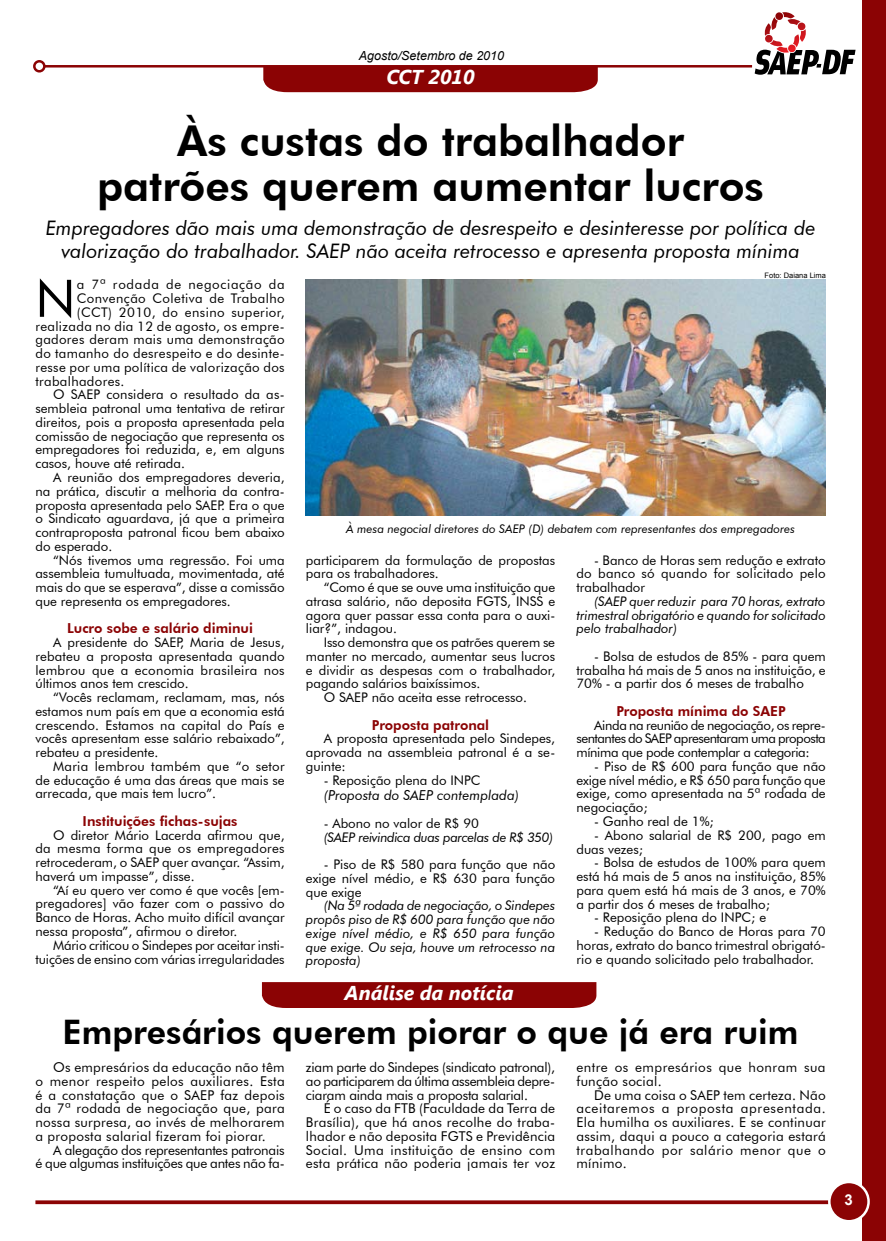
<style>
.page{position:relative;width:886px;height:1241px;background:#fff}
.page>*{position:absolute;margin:0;border:0;box-sizing:border-box;transform-origin:0 0}
.t1{font:51.75px "Futura BT";color:#000}
.t2{font:800 42.5px/45px "Futura BT";color:#000;text-align:center}
.t3{font:800 33.75px "Futura BT";color:#000}
.t4{font:italic 20px/22.5px "Futura BT";color:#000;text-align:center}
.t5{font:italic 700 20px "Segoe UI";color:#fff}
.t6{font:700 15px "Arial";color:#fff}
.t7{font:800 13.75px "Futura BT";color:#8b0304}
.t8{font:italic 13.75px "Futura BT";color:#000}
.t9{font:13.5px/13.8px "Futura BT";letter-spacing:.02em;color:#000;text-align:justify}
.t10{font:13.5px/13.8px "Futura BT";letter-spacing:-.015em;color:#000;text-align:right}
.t11{font:13.25px/13.8px "Futura BT";color:#000;text-align:justify}
.t12{font:italic 13.25px/13.8px "Futura BT";color:#000;text-align:justify}
.t13{font:13.25px "Futura BT";letter-spacing:.025em;color:#000}
.t14{font:italic 13.25px "Futura BT";letter-spacing:-.025em;color:#000}
.t15{font:13.25px "Futura BT";letter-spacing:.03em;color:#000}
.t16{font:13.25px "Futura BT";letter-spacing:.035em;color:#000}
.t17{font:13.25px "Futura BT";letter-spacing:.05em;color:#000}
.t18{font:italic 12.5px "Arial";color:#000}
.t19{font:italic 11.88px "Futura BT";color:#000}
.t20{font:7.5px "Arial";color:#000}
</style>
<div class="page">
<div style="left:862px;top:0;width:24px;height:1240px;background:#8b0304"></div>
<hr style="left:44px;top:65px;width:708px;height:2px;background:#8b0304">
<div style="left:33px;top:60px;width:13px;height:12px;border:2px solid #8b0304;border-radius:50%"></div>
<hr style="left:35px;top:1200px;width:811px;height:3px;background:#8b0304">
<svg style="left:755px;top:12px;width:100px;height:63px"></svg>
<div style="left:829px;top:1181px;width:39px;height:39px;background:#8b0304;border-radius:50%"></div>
<div style="left:828px;top:1180px;width:42px;height:42px;border:2px solid #fff;border-radius:50%"></div>
<div style="left:263px;top:67px;width:335px;height:25px;background:#8b0304"></div>
<div style="left:262px;top:982px;width:334px;height:25px;background:#8b0304"></div>
<img style="left:306px;top:279px;width:520px;height:237px">
<p class="t18" style="left:359px;top:48px;width:147px">Agosto/Setembro de 2010</p>
<h3 class="t5" style="left:386px;top:62px;width:90px">CCT 2010</h3>
<h2 class="t2" style="left:97px;top:117px;width:668px">Às custas do trabalhador patrões querem aumentar lucros</h2>
<h3 class="t4" style="left:46px;top:217px;width:771px">Empregadores dão mais uma demonstração de desrespeito e desinteresse por política de valorização do trabalhador. SAEP não aceita retrocesso e apresenta proposta mínima</h3>
<h1 class="t1" style="left:35px;top:267px;width:42px">N</h1>
<p class="t17" style="left:77px;top:276px;width:209px">a 7ª rodada de negociação da</p>
<p class="t15" style="left:77px;top:290px;width:209px">Convenção Coletiva de Trabalho</p>
<p class="t16" style="left:77px;top:304px;width:209px">(CCT) 2010, do ensino superior,</p>
<p class="t13" style="left:35px;top:318px;width:251px">realizada no dia 12 de agosto, os empre-</p>
<p class="t13" style="left:35px;top:331px;width:251px">gadores deram mais uma demonstração</p>
<p class="t13" style="left:35px;top:345px;width:251px">do tamanho do desrespeito e do desinte-</p>
<p class="t13" style="left:35px;top:359px;width:251px">resse por uma política de valorização dos</p>
<p class="t13" style="left:35px;top:373px;width:91px">trabalhadores.</p>
<p class="t11" style="left:53px;top:387px;width:233px">O SAEP considera o resultado da as-</p>
<p class="t11" style="left:35px;top:401px;width:251px">sembleia patronal uma tentativa de retirar</p>
<p class="t11" style="left:35px;top:415px;width:251px">direitos, pois a proposta apresentada pela</p>
<p class="t11" style="left:35px;top:429px;width:251px">comissão de negociação que representa os</p>
<p class="t11" style="left:35px;top:442px;width:251px">empregadores foi reduzida, e, em alguns</p>
<p class="t11" style="left:35px;top:456px;width:151px">casos, houve até retirada.</p>
<p class="t11" style="left:53px;top:470px;width:233px">A reunião dos empregadores deveria,</p>
<p class="t11" style="left:35px;top:484px;width:251px">na prática, discutir a melhoria da contra-</p>
<p class="t11" style="left:35px;top:497px;width:251px">proposta apresentada pelo SAEP. Era o que</p>
<p class="t11" style="left:35px;top:511px;width:251px">o Sindicato aguardava, já que a primeira</p>
<p class="t11" style="left:35px;top:525px;width:251px">contraproposta patronal ficou bem abaixo</p>
<p class="t11" style="left:35px;top:539px;width:78px">do esperado.</p>
<p class="t11" style="left:53px;top:552px;width:233px">“Nós tivemos uma regressão. Foi uma</p>
<p class="t11" style="left:35px;top:566px;width:251px">assembleia tumultuada, movimentada, até</p>
<p class="t11" style="left:35px;top:580px;width:251px">mais do que se esperava”, disse a comissão</p>
<p class="t11" style="left:35px;top:594px;width:197px">que representa os empregadores.</p>
<p class="t7" style="left:67px;top:620px;width:187px">Lucro sobe e salário diminui</p>
<p class="t11" style="left:35px;top:635px;width:251px;text-indent:18px">A presidente do SAEP, Maria de Jesus, rebateu a proposta apresentada quando lembrou que a economia brasileira nos últimos anos tem crescido.</p>
<p class="t11" style="left:35px;top:690px;width:251px;text-indent:18px">“Vocês reclamam, reclamam, mas, nós estamos num país em que a economia está crescendo. Estamos na capital do País e vocês apresentam esse salário rebaixado”, rebateu a presidente.</p>
<p class="t11" style="left:35px;top:759px;width:251px;text-indent:18px">Maria lembrou também que “o setor de educação é uma das áreas que mais se arrecada, que mais tem lucro”.</p>
<p class="t7" style="left:83px;top:812px;width:156px">Instituições fichas-sujas</p>
<p class="t11" style="left:35px;top:827px;width:251px;text-indent:18px">O diretor Mário Lacerda afirmou que, da mesma forma que os empregadores retrocederam, o SAEP quer avançar. “Assim, haverá um impasse”, disse.</p>
<p class="t11" style="left:35px;top:882px;width:251px;text-indent:18px">“Aí eu quero ver como é que vocês [em&shy;pregadores] vão fazer com o passivo do Banco de Horas. Acho muito difícil avançar nessa proposta”, afirmou o diretor.</p>
<p class="t11" style="left:35px;top:937px;width:251px;text-align:right">Mário criticou o Sindepes por aceitar insti&shy;tuições de ensino com várias irregularidades</p>
<p class="t20" style="left:764px;top:271px;width:63px">Foto: Daiana Lima</p>
<p class="t19" style="left:346px;top:521px;width:450px">À mesa negocial diretores do SAEP (D) debatem com representantes dos empregadores</p>
<p class="t11" style="left:306px;top:552px;width:251px">participarem da formulação de propostas para os trabalhadores.</p>
<p class="t11" style="left:306px;top:580px;width:251px;text-indent:18px">“Como é que se ouve uma instituição que atrasa salário, não deposita FGTS, INSS e agora quer passar essa conta para o auxi&shy;liar?”, indagou.</p>
<p class="t11" style="left:324px;top:635px;width:233px">Isso demonstra que os patrões querem se</p>
<p class="t11" style="left:306px;top:649px;width:251px">manter no mercado, aumentar seus lucros</p>
<p class="t11" style="left:306px;top:662px;width:251px">e dividir as despesas com o trabalhador,</p>
<p class="t11" style="left:306px;top:676px;width:176px">pagando salários baixíssimos.</p>
<p class="t11" style="left:324px;top:690px;width:205px">O SAEP não aceita esse retrocesso.</p>
<p class="t7" style="left:372px;top:716px;width:119px">Proposta patronal</p>
<p class="t11" style="left:306px;top:731px;width:251px;text-indent:18px">A proposta apresentada pelo Sindepes, aprovada na assembleia patronal é a se&shy;guinte:</p>
<p class="t11" style="left:324px;top:772px;width:158px">- Reposição plena do INPC</p>
<p class="t8" style="left:324px;top:787px;width:197px">(Proposta do SAEP contemplada)</p>
<p class="t11" style="left:324px;top:816px;width:157px">- Abono no valor de R$ 90</p>
<p class="t14" style="left:324px;top:828px;width:231px">(SAEP reivindica duas parcelas de R$ 350)</p>
<p class="t11" style="left:306px;top:857px;width:251px;text-indent:18px">- Piso de R$ 580 para função que não exige nível médio, e R$ 630 para função que exige</p>
<p class="t12" style="left:306px;top:898px;width:251px;text-indent:18px">(Na 5ª rodada de negociação, o Sindepes propôs piso de R$ 600 para função que não exige nível médio, e R$ 650 para função que exige. Ou seja, houve um retrocesso na proposta)</p>
<p class="t11" style="left:576px;top:552px;width:251px;text-indent:18px">- Banco de Horas sem redução e extrato do banco só quando for solicitado pelo trabalhador</p>
<p class="t12" style="left:576px;top:594px;width:251px;text-indent:18px">(SAEP quer reduzir para 70 horas, extrato trimestral obrigatório e quando for solicitado pelo trabalhador)</p>
<p class="t11" style="left:576px;top:649px;width:251px;text-indent:18px">- Bolsa de estudos de 85% - para quem trabalha há mais de 5 anos na instituição, e 70% - a partir dos 6 meses de trabalho</p>
<p class="t7" style="left:616px;top:702px;width:171px">Proposta mínima do SAEP</p>
<p class="t11" style="left:576px;top:717px;width:251px;text-indent:18px">Ainda na reunião de negociação, os repre&shy;sentantes do SAEP apresentaram uma proposta mínima que pode contemplar a categoria:</p>
<p class="t11" style="left:576px;top:759px;width:251px;text-indent:18px">- Piso de R$ 600 para função que não exige nível médio, e R$ 650 para função que exige, como apresentada na 5ª rodada de negociação;</p>
<p class="t11" style="left:594px;top:814px;width:121px">- Ganho real de 1%;</p>
<p class="t11" style="left:576px;top:827px;width:251px;text-indent:18px">- Abono salarial de R$ 200, pago em duas vezes;</p>
<p class="t11" style="left:576px;top:855px;width:251px;text-indent:18px">- Bolsa de estudos de 100% para quem está há mais de 5 anos na instituição, 85% para quem está há mais de 3 anos, e 70% a partir dos 6 meses de trabalho;</p>
<p class="t11" style="left:594px;top:910px;width:173px">- Reposição plena do INPC; e</p>
<p class="t11" style="left:576px;top:924px;width:251px;text-indent:18px">- Redução do Banco de Horas para 70 horas, extrato do banco trimestral obrigató&shy;rio e quando solicitado pelo trabalhador.</p>
<h3 class="t5" style="left:345px;top:978px;width:171px">Análise da notícia</h3>
<h3 class="t3" style="left:62px;top:1011px;width:737px">Empresários querem piorar o que já era ruim</h3>
<p class="t9" style="left:35px;top:1060px;width:251px;text-indent:18px">Os empresários da educação não têm o menor respeito pelos auxiliares. Esta é a constatação que o SAEP faz depois da 7ª rodada de negociação que, para nossa surpresa, ao invés de melhorarem a proposta salarial fizeram foi piorar.</p>
<p class="t10" style="left:35px;top:1142px;width:251px">A alegação dos representantes patronais<br>é que algumas instituições que antes não fa-</p>
<p class="t9" style="left:306px;top:1060px;width:251px">ziam parte do Sindepes (sindicato patronal), ao participarem da última assembleia depre&shy;ciaram ainda mais a proposta salarial.</p>
<p class="t9" style="left:306px;top:1101px;width:251px;text-indent:18px">É o caso da FTB (Faculdade da Terra de Brasília), que há anos recolhe do traba&shy;lhador e não deposita FGTS e Previdência Social. Uma instituição de ensino com esta prática não poderia jamais ter voz</p>
<p class="t9" style="left:576px;top:1060px;width:251px">entre os empresários que honram sua função social.</p>
<p class="t9" style="left:576px;top:1087px;width:251px;text-indent:18px">De uma coisa o SAEP tem certeza. Não aceitaremos a proposta apresentada.<br>Ela humilha os auxiliares. E se continuar assim, daqui a pouco a categoria estará trabalhando por salário menor que o mínimo.</p>
<p class="t6" style="left:844px;top:1189px;width:10px">3</p>
</div>
